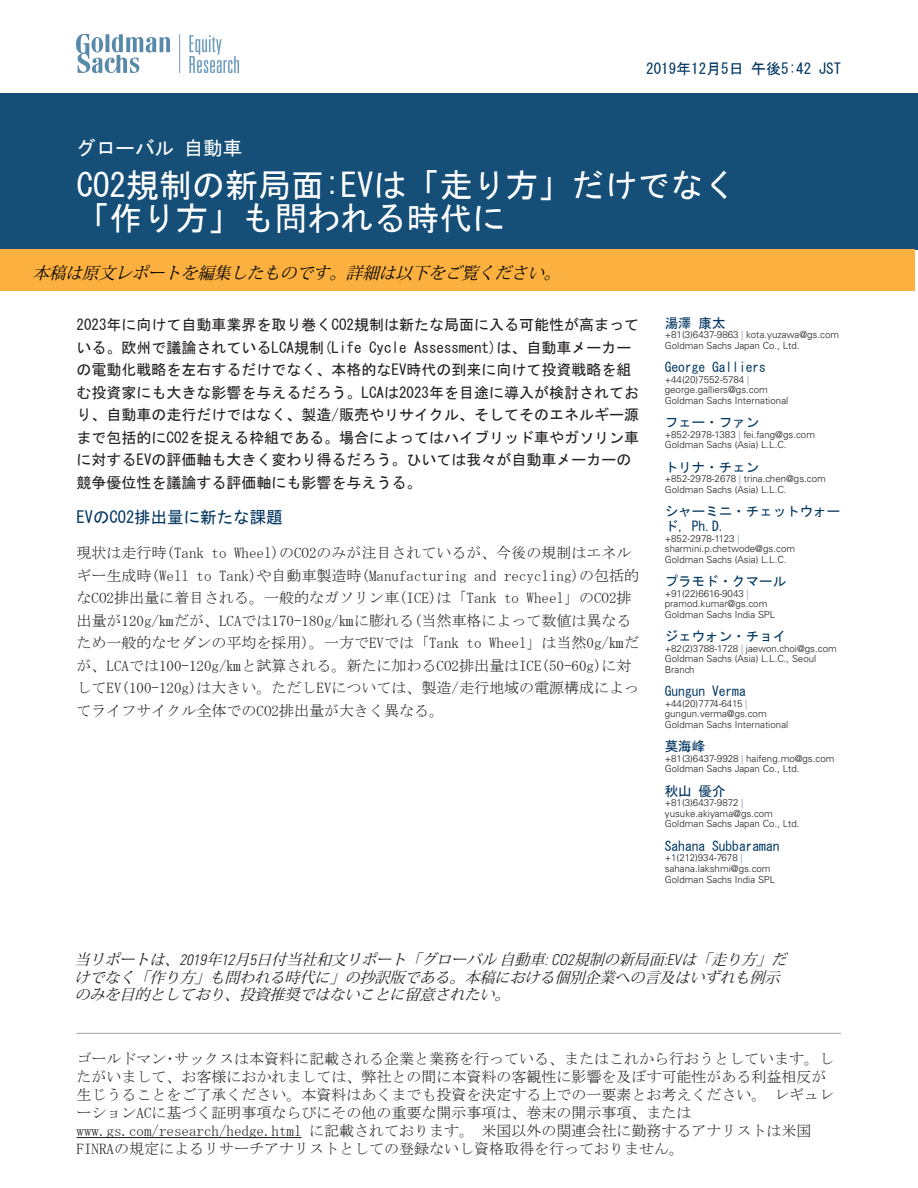
<style>
.page{position:relative;width:918px;height:1188px;background:#fff}
.page>*{position:absolute;margin:0;border:0;box-sizing:border-box;transform-origin:0 0}
.t1{font:33px/33px "MS Gothic";color:#fff}
.t2{font:19.5px "MS Gothic";color:#fff}
.t3{font:italic 16.5px "Koz Min Pr 6 N";color:#000}
.t4{font:16.5px "MS Gothic";color:#003661}
.t5{font:15px/22.5px "MS Mincho";color:#231f20}
.t6{font:15px/22.5px "MS Gothic";color:#231f20}
.t7{font:italic 15px/17.5px "Koz Min Pr 6 N";color:#221e1f}
.t8{font:15px "MS Gothic";color:#003661}
.t9{font:13.5px/15px "MS Gothic";color:#003661}
.t10{font:300 9.75px/10.5px "Univers LT Std";color:#231f20}
.s1{color:#7790b5}
.s2{font-family:"Univers LT Std";font-weight:300;font-stretch:condensed}
</style>
<div class="page">
<div style="left:0;top:94px;width:918px;height:156px;background:#154f78"></div>
<img style="left:77px;top:34px;width:162px;height:38px">
<hr style="left:77px;top:1033px;width:764px;height:1px;background:#a1a1a7">
<hr style="left:77px;top:1137px;width:225px;height:1px;background:#231f20">
<div style="left:0;top:250px;width:915px;height:41px;background:#fbb03f"></div>
<h3 class="t8" style="left:646px;top:61px;width:196px">2019年12月5日午後5:42 JST</h3>
<h2 class="t2" style="left:77px;top:139px;width:167px">グローバル自動車</h2>
<h1 class="t1" style="left:77px;top:169px;width:662px">CO2規制の新局面:EVは「走り方」だけでなく「作り方」も問われる時代に</h1>
<h3 class="t3" style="left:32px;top:263px;width:537px">本稿は原文レポートを編集したものです。詳細は以下をご覧ください。</h3>
<p class="t6" style="left:77px;top:314px;width:564px">2023年に向けて自動車業界を取り巻くCO2規制は新たな局面に入る可能性が高まっている。欧州で議論されているLCA規制(Life Cycle Assessment)は、自動車メーカーの電動化戦略を左右するだけでなく、本格的なEV時代の到来に向けて投資戦略を組む投資家にも大きな影響を与えるだろう。LCAは2023年を目途に導入が検討されており、自動車の走行だけではなく、製造/販売やリサイクル、そしてそのエネルギー源まで包括的にCO2を捉える枠組である。場合によってはハイブリッド車やガソリン車に対するEVの評価軸も大きく変わり得るだろう。ひいては我々が自動車メーカーの競争優位性を議論する評価軸にも影響を与えうる。</p>
<h3 class="t4" style="left:77px;top:509px;width:208px">EVのCO2排出量に新たな課題</h3>
<p class="t5" style="left:77px;top:542px;width:564px">現状は走行時(Tank to Wheel)のCO2のみが注目されているが、今後の規制はエネルギー生成時(Well to Tank)や自動車製造時(Manufacturing and recycling)の包括的なCO2排出量に着目される。一般的なガソリン車(ICE)は「Tank to Wheel」のCO2排出量が120g/㎞だが、LCAでは170-180g/㎞に膨れる(当然車格によって数値は異なるため一般的なセダンの平均を採用)。一方でEVでは「Tank to Wheel」は当然0g/㎞だが、LCAでは100-120g/㎞と試算される。新たに加わるCO2排出量はICE(50-60g)に対してEV(100-120g)は大きい。ただしEVについては、製造/走行地域の電源構成によってライフサイクル全体でのCO2排出量が大きく異なる。</p>
<h3 class="t9" style="left:665px;top:316px;width:62px">湯澤康太</h3>
<p class="t10" style="left:665px;top:331px;width:176px">+81(3)6437-9863 <span class="s1">|</span> kota.yuzawa@gs.com<br>Goldman Sachs Japan Co., Ltd.</p>
<h3 class="t9" style="left:665px;top:360px;width:103px">George Galliers</h3>
<p class="t10" style="left:665px;top:375px;width:125px">+44(20)7552-5784 <span class="s1">| </span>george.galliers@gs.com<br>Goldman Sachs International</p>
<h3 class="t9" style="left:665px;top:415px;width:96px">フェー・ファン</h3>
<p class="t10" style="left:665px;top:430px;width:152px">+852-2978-1383 <span class="s1">|</span> fei.fang@gs.com<br>Goldman Sachs (Asia) L.L.C.</p>
<h3 class="t9" style="left:665px;top:460px;width:96px">トリナ・チェン</h3>
<p class="t10" style="left:665px;top:475px;width:163px">+852-2978-2678 <span class="s1">|</span> trina.chen@gs.com<br>Goldman Sachs (Asia) L.L.C.</p>
<h3 class="t9" style="left:665px;top:504px;width:177px">シャーミニ・チェットウォード, Ph.D.</h3>
<p class="t10" style="left:665px;top:534px;width:132px">+852-2978-1123 <span class="s1">| </span>sharmini.p.chetwode@gs.com<br>Goldman Sachs (Asia) L.L.C.</p>
<h3 class="t9" style="left:665px;top:574px;width:123px">プラモド・クマール</h3>
<p class="t10" style="left:665px;top:589px;width:112px">+91(22)6616-9043 <span class="s1">| </span>pramod.kumar@gs.com<br>Goldman Sachs India SPL</p>
<h3 class="t9" style="left:665px;top:629px;width:123px">ジェウォン・チョイ</h3>
<p class="t10" style="left:665px;top:644px;width:174px">+82(2)3788-1728 <span class="s1">|</span> jaewon.choi@gs.com<br>Goldman Sachs (Asia) L.L.C., Seoul<br>Branch</p>
<h3 class="t9" style="left:665px;top:684px;width:82px">Gungun Verma</h3>
<p class="t10" style="left:665px;top:699px;width:125px">+44(20)7774-6415 <span class="s1">| </span>gungun.verma@gs.com<br>Goldman Sachs International</p>
<h3 class="t9" style="left:665px;top:739px;width:42px">莫海峰</h3>
<p class="t10" style="left:665px;top:754px;width:171px">+81(3)6437-9928 <span class="s1">|</span> haifeng.mo@gs.com<br>Goldman Sachs Japan Co., Ltd.</p>
<h3 class="t9" style="left:665px;top:784px;width:62px">秋山優介</h3>
<p class="t10" style="left:665px;top:799px;width:136px">+81(3)6437-9872 <span class="s1">| </span>yusuke.akiyama@gs.com<br>Goldman Sachs Japan Co., Ltd.</p>
<h3 class="t9" style="left:665px;top:839px;width:116px">Sahana Subbaraman</h3>
<p class="t10" style="left:665px;top:854px;width:112px">+1(212)934-7678 <span class="s1">| </span>sahana.lakshmi@gs.com<br>Goldman Sachs India SPL</p>
<h3 class="t7" style="left:75px;top:951px;width:720px">当リポートは、<span class="s2">20 1 9</span>年<span class="s2">1 2</span>月<span class="s2">5</span> 日付当社和文リポート「グローバル自動車<span class="s2">: CO2</span>規制の新局面<span class="s2">: E V</span>は「走り方」だけでなく「作り方」も問われる時代に」の抄訳版である。本稿における個別企業への言及はいずれも例示のみを目的としており、投資推奨ではないことに留意されたい。</h3>
<p class="t5" style="left:77px;top:1050px;width:759px;line-height:18px">ゴールドマン･サックスは本資料に記載される企業と業務を行っている、またはこれから行おうとしています。したがいまして、お客様におかれましては、弊社との間に本資料の客観性に影響を及ぼす可能性がある利益相反が生じうることをご了承ください。本資料はあくまでも投資を決定する上での一要素とお考えください。レギュレーションACに基づく証明事項ならびにその他の重要な開示事項は、巻末の開示事項、またはwww.gs.com/research/hedge.html に記載されております。米国以外の関連会社に勤務するアナリストは米国FINRAの規定によるリサーチアナリストとしての登録ないし資格取得を行っておりません。</p>
</div>
